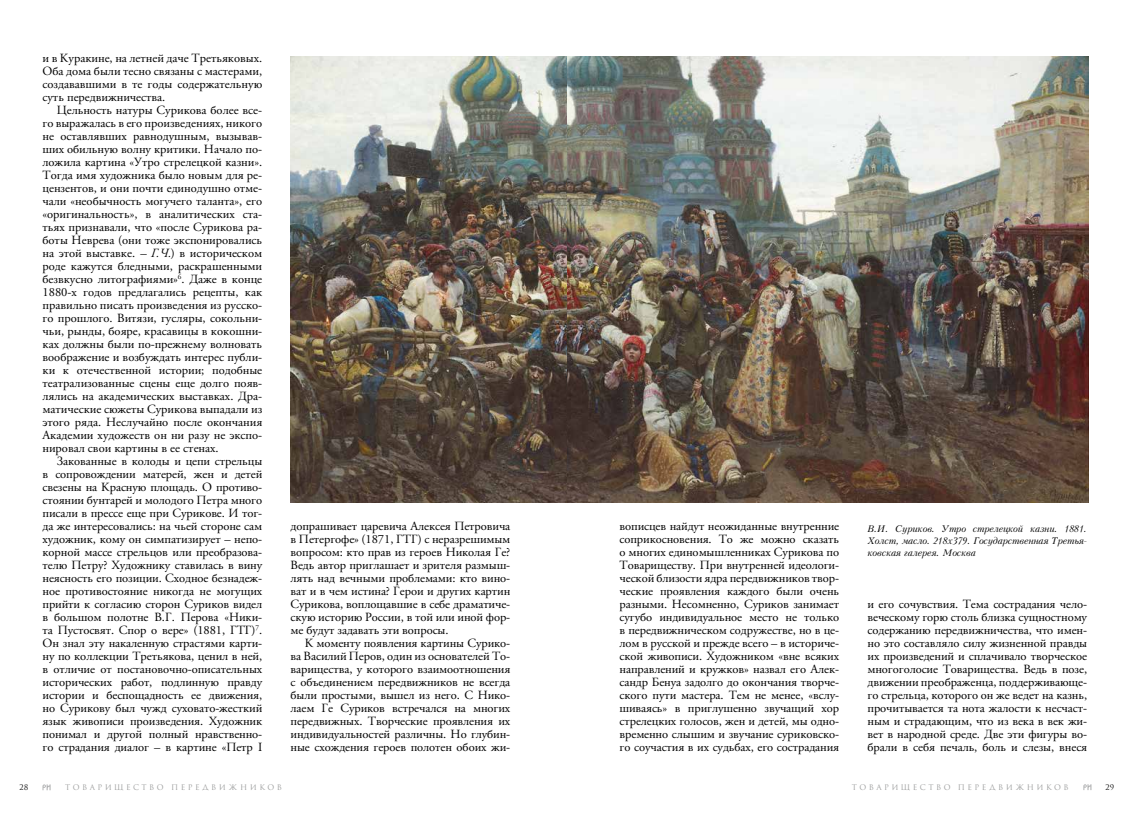
<style>
.page{position:relative;width:1134px;height:823px;background:#fff}
.page>*{position:absolute;margin:0;border:0;box-sizing:border-box;transform-origin:0 0}
.t1{font:12.5px/13px "APC Garamond";letter-spacing:-.005em;color:#000;text-align:justify}
.t2{font:italic 9px/12px "Kudryashev";letter-spacing:-.02em;color:#000;text-align:justify}
.t3{font:7.5px "Romul";letter-spacing:.33em;color:#9c9d9d}
.t4{font:7.5px "Romul";color:#000}
.s1{font-style:italic}
</style>
<div class="page">
<svg style="left:43px;top:784px;width:8px;height:5px"></svg>
<svg style="left:1083px;top:784px;width:8px;height:5px"></svg>
<img style="left:290px;top:57px;width:798px;height:445px">
<p class="t1" style="left:43px;top:51px;width:221px">и в Куракине, на летней даче Третьяковых.<br>Оба дома были тесно связаны с мастерами, создававшими в те годы содержательную суть передвижничества.</p>
<p class="t1" style="left:43px;top:103px;width:221px;text-indent:14px">Цельность натуры Сурикова более все&shy;го выражалась в его произведениях, никого не оставлявших равнодушным, вызывав&shy;ших обильную волну критики. Начало по&shy;ложила картина «Утро стрелецкой казни».<br>Тогда имя художника было новым для ре&shy;цензентов, и они почти единодушно отме&shy;чали «необычность могучего таланта», его «оригинальность», в аналитических ста&shy;тьях признавали, что «после Сурикова ра&shy;боты Неврева (они тоже экспонировались на этой выставке. <span class="s1">– Г.Ч.</span>) в историческом роде кажутся бледными, раскрашенными безвкусно литографиями»<sup>6</sup>. Даже в конце 1880-х годов предлагались рецепты, как правильно писать произведения из русско&shy;го прошлого. Витязи, гусляры, сокольни&shy;чьи, рынды, бояре, красавицы в кокошни&shy;ках должны были по-прежнему волновать воображение и возбуждать интерес публи&shy;ки к отечественной истории; подобные театрализованные сцены еще долго появ&shy;лялись на академических выставках. Дра&shy;матические сюжеты Сурикова выпадали из этого ряда. Неслучайно после окончания Академии художеств он ни разу не экспо&shy;нировал свои картины в ее стенах.</p>
<p class="t1" style="left:43px;top:454px;width:221px;text-indent:14px">Закованные в колоды и цепи стрельцы в сопровождении матерей, жен и детей свезены на Красную площадь. О противо&shy;стоянии бунтарей и молодого Петра много писали в прессе еще при Сурикове. И тог&shy;да же интересовались: на чьей стороне сам художник, кому он симпатизирует – непо&shy;корной массе стрельцов или преобразова&shy;телю Петру? Художнику ставилась в вину неясность его позиции. Сходное безнадеж&shy;ное противостояние никогда не могущих прийти к согласию сторон Суриков видел в большом полотне В.Г. Перова «Ники&shy;та Пустосвят. Спор о вере» (1881, ГТГ)<sup>7</sup>.<br>Он знал эту накаленную страстями карти&shy;ну по коллекции Третьякова, ценил в ней, в отличие от постановочно-описательных исторических работ, подлинную правду истории и беспощадность ее движения, но Сурикову был чужд суховато-жесткий язык живописи произведения. Художник понимал и другой полный нравственно&shy;го страдания диалог – в картине «Петр I</p>
<p class="t1" style="left:291px;top:519px;width:221px">допрашивает царевича Алексея Петровича в Петергофе» (1871, ГТГ) с неразрешимым вопросом: кто прав из героев Николая Ге?<br>Ведь автор приглашает и зрителя размыш&shy;лять над вечными проблемами: кто вино&shy;ват и в чем истина? Герои и других картин Сурикова, воплощавшие в себе драматиче&shy;скую историю России, в той или иной фор&shy;ме будут задавать эти вопросы.</p>
<p class="t1" style="left:291px;top:636px;width:221px;text-indent:14px">К моменту появления картины Сурико&shy;ва Василий Перов, один из основателей То&shy;варищества, у которого взаимоотношения с объединением передвижников не всегда были простыми, вышел из него. С Нико&shy;лаем Ге Суриков встречался на многих передвижных. Творческие проявления их индивидуальностей различны. Но глубин&shy;ные схождения героев полотен обоих жи-</p>
<p class="t1" style="left:619px;top:519px;width:221px">вописцев найдут неожиданные внутренние соприкосновения. То же можно сказать о многих единомышленниках Сурикова по Товариществу. При внутренней идеологи&shy;ческой близости ядра передвижников твор&shy;ческие проявления каждого были очень разными. Несомненно, Суриков занимает сугубо индивидуальное место не только в передвижническом содружестве, но в це&shy;лом в русской и прежде всего – в историче&shy;ской живописи. Художником «вне всяких направлений и кружков» назвал его Алек&shy;сандр Бенуа задолго до окончания творче&shy;ского пути мастера. Тем не менее, «вслу&shy;шиваясь» в приглушенно звучащий хор стрелецких голосов, жен и детей, мы одно&shy;временно слышим и звучание суриковско&shy;го соучастия в их судьбах, его сострадания</p>
<p class="t2" style="left:867px;top:523px;width:221px">В.И. Суриков. Утро стрелецкой казни. 1881.<br>Холст, масло. 218х379. Государственная Третья&shy;ковская галерея. Москва</p>
<p class="t1" style="left:867px;top:597px;width:221px">и его сочувствия. Тема сострадания чело&shy;веческому горю столь близка сущностному содержанию передвижничества, что имен&shy;но это составляло силу жизненной правды их произведений и сплачивало творческое многоголосие Товарищества. Ведь в позе, движении преображенца, поддерживающе&shy;го стрельца, которого он же ведет на казнь, прочитывается та нота жалости к несчаст&shy;ным и страдающим, что из века в век жи&shy;вет в народной среде. Две эти фигуры во&shy;брали в себя печаль, боль и слезы, внеся</p>
<p class="t4" style="left:19px;top:782px;width:11px">28</p>
<p class="t3" style="left:65px;top:782px;width:218px">Товарищество передвижников</p>
<p class="t3" style="left:852px;top:782px;width:218px">Товарищество передвижников</p>
<p class="t4" style="left:1105px;top:782px;width:10px">29</p>
</div>
